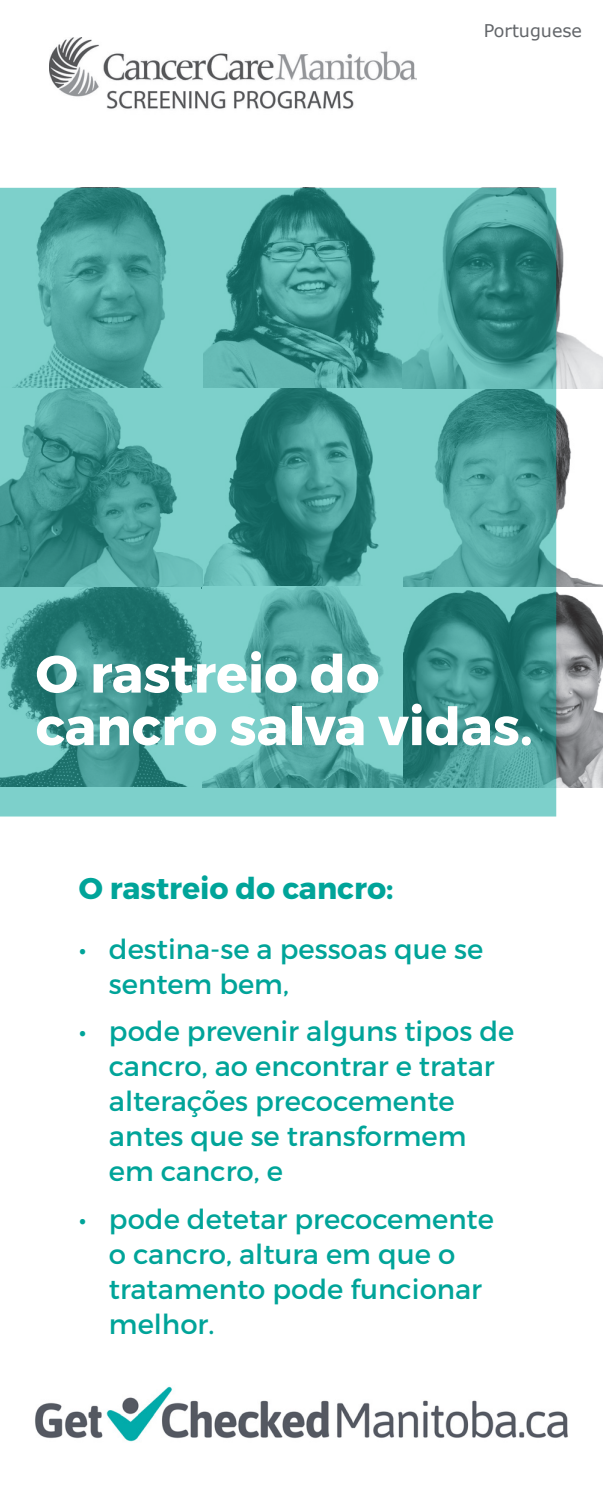
<style>
.page{position:relative;width:603px;height:1489px;background:#fff}
.page>*{position:absolute;margin:0;border:0;box-sizing:border-box;transform-origin:0 0}
.t1{font:700 52.5px/52.5px "Montserrat";color:#fff}
.t2{font:700 30px "Montserrat";color:#00a499}
.t3{font:27.5px/35px "Montserrat";color:#00a499}
.t4{font:17.5px "Verdana";color:#63666a}
</style>
<div class="page">
<img style="left:49px;top:37px;width:367px;height:72px">
<img style="left:35px;top:1386px;width:533px;height:56px">
<img style="left:556px;top:587px;width:46px;height:201px">
<img style="left:556px;top:389px;width:46px;height:198px">
<img style="left:556px;top:188px;width:46px;height:201px">
<svg style="left:0;top:188px;width:556px;height:628px;background:#53a6a2"></svg>
<p class="t4" style="left:483px;top:20px;width:100px">Portuguese</p>
<p class="t1" style="left:36px;top:648px;width:498px">O rastreio do cancro salva vidas.</p>
<p class="t2" style="left:79px;top:869px;width:316px">O rastreio do cancro:</p>
<p class="t3" style="left:109px;top:931px;width:375px;text-indent:-30px">• destina-se a pessoas que se sentem bem,</p>
<p class="t3" style="left:109px;top:1013px;width:406px;text-indent:-30px">• pode prevenir alguns tipos de cancro, ao encontrar e tratar alterações precocemente antes que se transformem em cancro, e</p>
<p class="t3" style="left:109px;top:1201px;width:386px;text-indent:-30px">• pode detetar precocemente o cancro, altura em que o tratamento pode funcionar melhor.</p>
</div>
